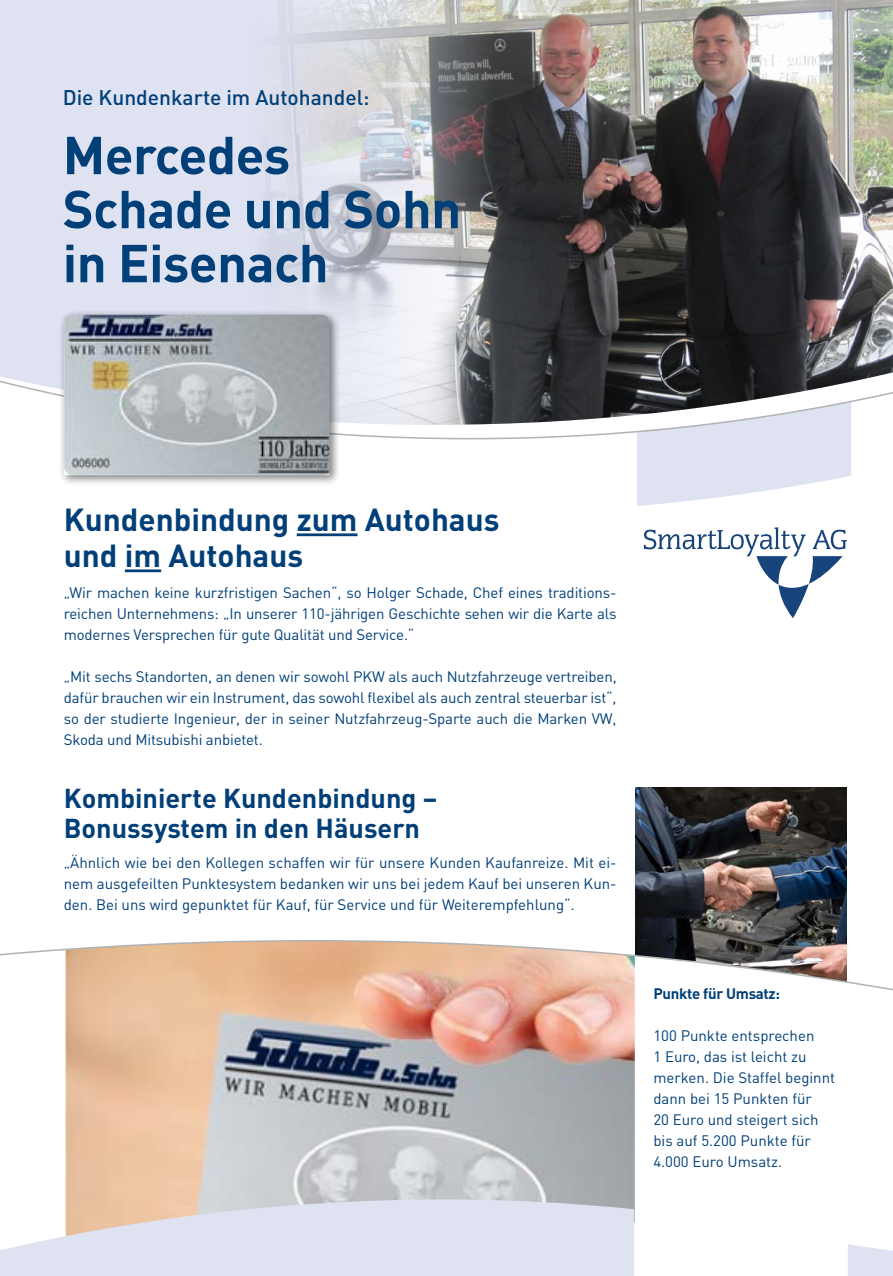
<style>
.page{position:relative;width:893px;height:1276px;background:#fff}
.page>*{position:absolute;margin:0;border:0;box-sizing:border-box;transform-origin:0 0}
.t1{font:700 52.5px/54px "DIN";letter-spacing:-.01em;color:#003f78}
.t2{font:700 31.5px/36px "DIN";color:#003f78}
.t3{font:700 27px/30px "DIN";color:#003f78}
.t4{font:500 21px "DIN";color:#003f78}
.t5{font:15px/21px "DIN";color:#003f78;text-align:justify}
.t6{font:700 15px "DIN";letter-spacing:-.02em;color:#003f78}
</style>
<div class="page">
<img style="left:635px;top:787px;width:211px;height:152px">
<svg style="left:0;top:939px;width:893px;height:260px"></svg>
<svg style="left:644px;top:527px;width:203px;height:91px"></svg>
<svg style="left:637px;top:440px;width:214px;height:66px;fill:#dee2f1"></svg>
<svg style="left:341px;top:425px;width:510px;height:15px"></svg>
<div style="left:0;top:0;width:251px;height:396px;background:#dee2f1"></div>
<img style="left:251px;top:0;width:642px;height:425px">
<hr style="left:297px;top:533px;width:60px;height:3px;background:#003f78">
<hr style="left:125px;top:569px;width:36px;height:3px;background:#003f78">
<svg style="left:0;top:1199px;width:893px;height:77px;fill:#dee2f1"></svg>
<div style="left:59px;top:309px;width:282px;height:178px;background:#000;opacity:.5"></div>
<img style="left:64px;top:315px;width:266px;height:160px">
<h3 class="t4" style="left:63px;top:84px;width:308px">Die Kundenkarte im Autohandel:</h3>
<h1 class="t1" style="left:63px;top:126px;width:400px">Mercedes<br>Schade und Sohn in Eisenach</h1>
<h2 class="t2" style="left:64px;top:500px;width:437px">Kundenbindung zum Autohaus und im Autohaus</h2>
<p class="t5" style="left:64px;top:582px;width:554px">„Wir machen keine kurzfristigen Sachen“, so Holger Schade, Chef eines traditions&shy;reichen Unternehmens: „In unserer 110-jährigen Geschichte sehen wir die Karte als modernes Versprechen für gute Qualität und Service.“</p>
<p class="t5" style="left:64px;top:666px;width:554px">„Mit sechs Standorten, an denen wir sowohl PKW als auch Nutzfahrzeuge vertreiben, dafür brauchen wir ein Instrument, das sowohl flexibel als auch zentral steuerbar ist“, so der studierte Ingenieur, der in seiner Nutzfahrzeug-Sparte auch die Marken VW, Skoda und Mitsubishi anbietet.</p>
<h3 class="t3" style="left:64px;top:782px;width:375px">Kombinierte Kundenbindung –<br>Bonussystem in den Häusern</h3>
<p class="t5" style="left:64px;top:851px;width:554px">„Ähnlich wie bei den Kollegen schaffen wir für unsere Kunden Kaufanreize. Mit ei&shy;nem ausgefeilten Punktesystem bedanken wir uns bei jedem Kauf bei unseren Kun&shy;den. Bei uns wird gepunktet für Kauf, für Service und für Weiterempfehlung“.</p>
<p class="t6" style="left:653px;top:984px;width:128px">Punkte für Umsatz:</p>
<p class="t5" style="left:653px;top:1025px;width:183px;text-align:left">100 Punkte entsprechen<br>1 Euro, das ist leicht zu merken. Die Staffel beginnt dann bei 15 Punkten für<br>20 Euro und steigert sich bis auf 5.200 Punkte für<br>4.000 Euro Umsatz.</p>
</div>
